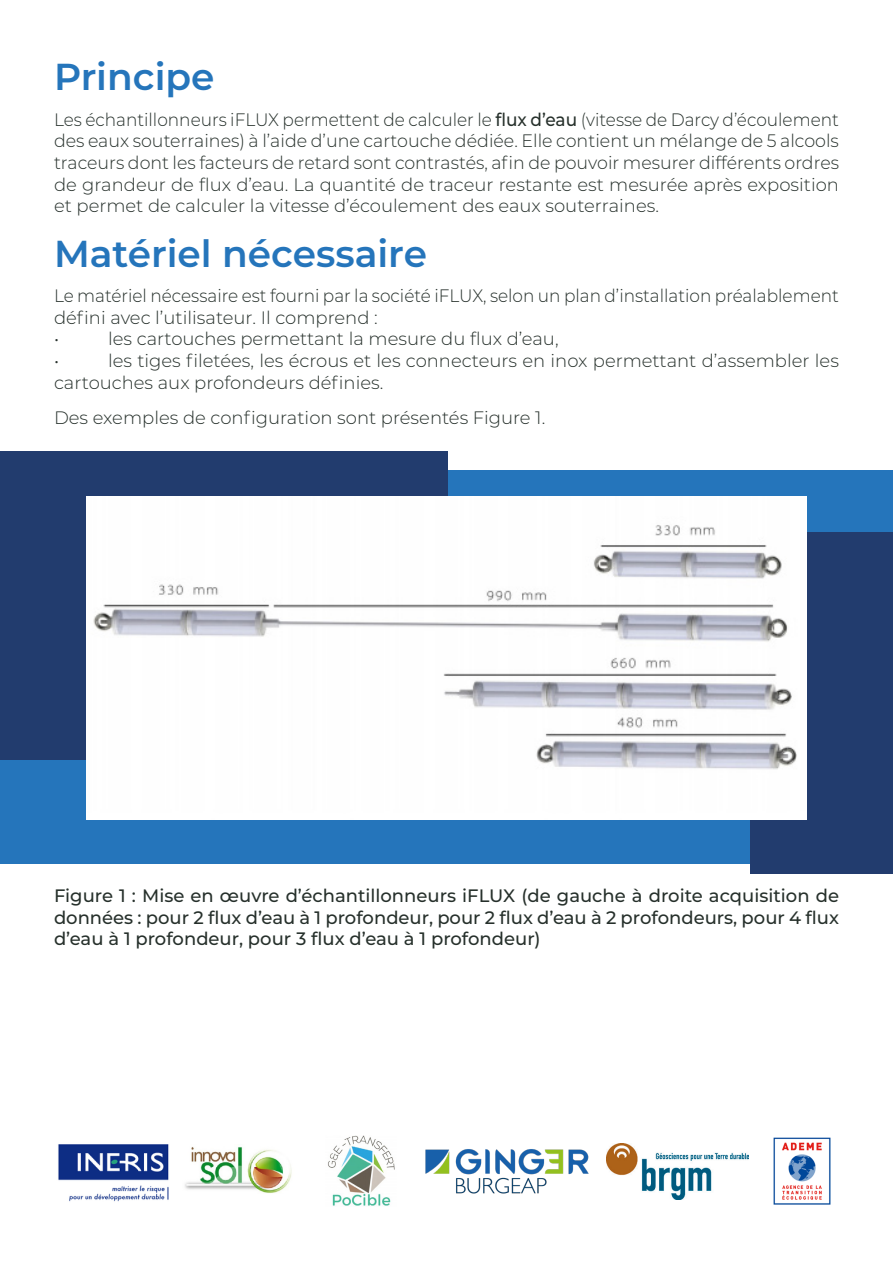
<style>
.page{position:relative;width:893px;height:1263px;background:#fff}
.page>*{position:absolute;margin:0;border:0;box-sizing:border-box;transform-origin:0 0}
.titre{font:600 37.5px "Montserrat";color:#2575bb}
.texte{font:300 18px/21.6px "Montserrat";color:#26302b;text-align:justify;scale:.94 1}
.texte-2{font:300 18px/21.6px "Montserrat";color:#26302b}
.description_image{font:500 18px/21.6px "Montserrat";color:#26302b;text-align:justify}
.s1{font-weight:500}
</style>
<div class="page">
<img style="left:773px;top:1137px;width:58px;height:68px">
<img style="left:606px;top:1143px;width:142px;height:56px">
<img style="left:58px;top:1144px;width:111px;height:58px">
<img style="left:425px;top:1149px;width:164px;height:45px">
<img style="left:328px;top:1136px;width:67px;height:70px">
<img style="left:185px;top:1146px;width:107px;height:47px">
<div style="left:0;top:471px;width:893px;height:393px;background:#2575bb"></div>
<div style="left:750px;top:533px;width:143px;height:341px;background:#223c6e"></div>
<div style="left:0;top:451px;width:448px;height:309px;background:#223c6e"></div>
<img style="left:86px;top:496px;width:721px;height:323px">
<p class="titre" style="left:54px;top:50px;width:162px">Principe</p>
<p class="texte" style="left:54px;top:108px;width:837px">Les échantillonneurs iFLUX permettent de calculer le <span class="s1">flux d’eau</span> (vitesse de Darcy d’écoulement des eaux souterraines) à l’aide d’une cartouche dédiée. Elle contient un mélange de 5 alcools traceurs dont les facteurs de retard sont contrastés, afin de pouvoir mesurer différents ordres de grandeur de flux d’eau. La quantité de traceur restante est mesurée après exposition et permet de calculer la vitesse d’écoulement des eaux souterraines.</p>
<p class="titre" style="left:54px;top:227px;width:374px">Matériel nécessaire</p>
<p class="texte" style="left:54px;top:284px;width:836px">Le matériel nécessaire est fourni par la société iFLUX, selon un plan d’installation préalablement défini avec l’utilisateur. Il comprend :</p>
<p class="texte-2" style="left:54px;top:328px;width:7px">•</p>
<p class="texte-2" style="left:108px;top:328px;width:452px">les cartouches permettant la mesure du flux d’eau,</p>
<p class="texte-2" style="left:54px;top:349px;width:7px">•</p>
<p class="texte-2" style="left:54px;top:349px;width:786px;text-indent:54px">les tiges filetées, les écrous et les connecteurs en inox permettant d’assembler les cartouches aux profondeurs définies.</p>
<p class="texte-2" style="left:54px;top:406px;width:493px">Des exemples de configuration sont présentés Figure 1.</p>
<p class="description_image" style="left:54px;top:884px;width:786px">Figure 1 : Mise en œuvre d’échantillonneurs iFLUX (de gauche à droite acquisition de données : pour 2 flux d’eau à 1 profondeur, pour 2 flux d’eau à 2 profondeurs, pour 4 flux d’eau à 1 profondeur, pour 3 flux d’eau à 1 profondeur)</p>
</div>
